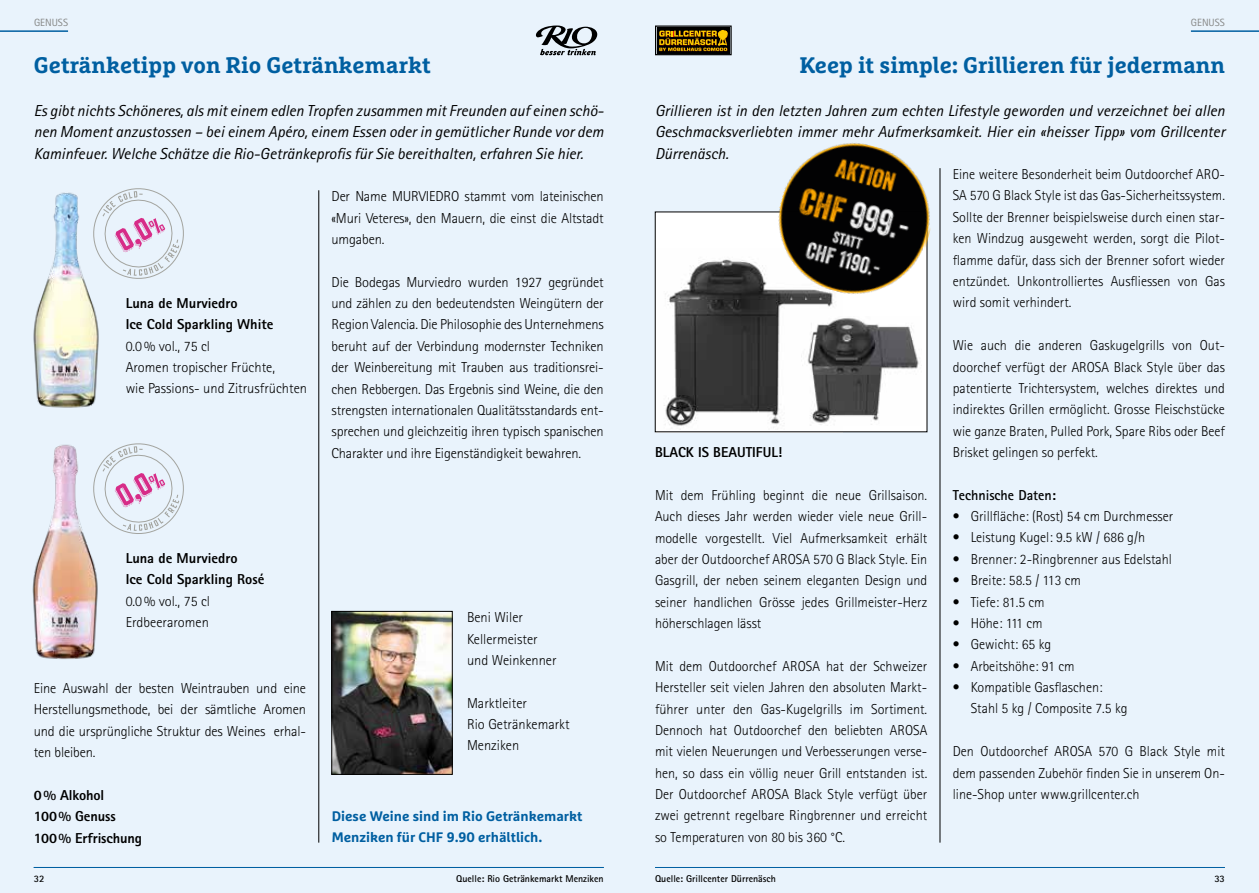
<style>
.page{position:relative;width:1259px;height:893px;background:#fff}
.page>*{position:absolute;margin:0;border:0;box-sizing:border-box;transform-origin:0 0}
.t1{font:700 22.5px "Marselis Slab Pro";color:#005fa1}
.t2{font:italic 15.9px/21.3px "Rotis Sans Serif";color:#000;text-align:justify}
.t3{font:300 14.4px/21.3px "Rotis Sans Serif";color:#000;text-align:justify}
.t4{font:800 14.4px/21.3px "Rotis Sans Serif";color:#000}
.t5{font:700 14.4px "Rotis Sans Serif";color:#000}
.t6{font:700 13.8px/21px "Marselis Pro";color:#005fa1}
.t7{font:10.5px "Rotis Sans Serif";color:#868786}
.t8{font:700 9.9px "Rotis Sans Serif";color:#000}
</style>
<div class="page">
<div style="left:629px;top:0;width:630px;height:893px;background:#e9f3fc"></div>
<hr style="left:655px;top:867px;width:570px;height:1px;background:#005fa1">
<hr style="left:939px;top:168px;width:1px;height:675px;background:#000">
<div style="left:655px;top:212px;width:272px;height:220px;background:#fff"></div>
<img style="left:664px;top:259px;width:147px;height:171px">
<hr style="left:1191px;top:30px;width:68px;height:2px;background:#005fa1">
<svg style="left:655px;top:26px;width:76px;height:29px;background:#594106"></svg>
<img style="left:762px;top:143px;width:179px;height:169px">
<img style="left:801px;top:316px;width:118px;height:109px">
<div style="left:0;top:0;width:629px;height:893px;background:#e9f3fc"></div>
<svg style="left:536px;top:26px;width:61px;height:29px"></svg>
<hr style="left:318px;top:190px;width:1px;height:653px;background:#000">
<img style="left:33px;top:192px;width:66px;height:216px">
<img style="left:333px;top:613px;width:117px;height:160px">
<div style="left:331px;top:611px;width:121px;height:164px;border:1px solid #000"></div>
<img style="left:32px;top:444px;width:66px;height:216px">
<svg style="left:86px;top:188px;width:98px;height:97px"></svg>
<svg style="left:86px;top:443px;width:98px;height:97px"></svg>
<hr style="left:0;top:30px;width:68px;height:2px;background:#005fa1">
<hr style="left:34px;top:867px;width:570px;height:1px;background:#005fa1">
<p class="t7" style="left:34px;top:16px;width:36px">GENUSS</p>
<h1 class="t1" style="left:34px;top:51px;width:398px">Getränketipp von Rio Getränkemarkt</h1>
<p class="t2" style="left:34px;top:100px;width:571px">Es gibt nichts Schöneres, als mit einem edlen Tropfen zusammen mit Freunden auf einen schö&shy;nen Moment anzustossen – bei einem Apéro, einem Essen oder in gemütlicher Runde vor dem Kaminfeuer. Welche Schätze die Rio-Getränkeprofis für Sie bereithalten, erfahren Sie hier.</p>
<p class="t4" style="left:126px;top:292px;width:149px">Luna de Murviedro<br>Ice Cold Sparkling White</p>
<p class="t3" style="left:126px;top:335px;width:183px;text-align:left">0.0% vol., 75 cl<br>Aromen tropischer Früchte,<br>wie Passions- und Zitrusfrüchten</p>
<p class="t3" style="left:331px;top:186px;width:274px">Der Name MURVIEDRO stammt vom lateinischen «Muri Veteres», den Mauern, die einst die Altstadt umgaben.</p>
<p class="t3" style="left:331px;top:271px;width:274px">Die Bodegas Murviedro wurden 1927 gegründet und zählen zu den bedeutendsten Weingütern der Region Valencia. Die Philosophie des Unternehmens beruht auf der Verbindung modernster Techniken der Weinbereitung mit Trauben aus traditionsrei&shy;chen Rebbergen. Das Ergebnis sind Weine, die den strengsten internationalen Qualitätsstandards ent&shy;sprechen und gleichzeitig ihren typisch spanischen Charakter und ihre Eigenständigkeit bewahren.</p>
<p class="t4" style="left:126px;top:547px;width:140px">Luna de Murviedro<br>Ice Cold Sparkling Rosé</p>
<p class="t3" style="left:126px;top:590px;width:86px">0.0% vol., 75 cl<br>Erdbeeraromen</p>
<p class="t3" style="left:34px;top:677px;width:274px">Eine Auswahl der besten Weintrauben und eine Herstellungsmethode, bei der sämtliche Aromen und die ursprüngliche Struktur des Weines erhal&shy;ten bleiben.</p>
<p class="t4" style="left:34px;top:784px;width:110px">0% Alkohol<br>100% Genuss<br>100% Erfrischung</p>
<p class="t8" style="left:34px;top:872px;width:12px">32</p>
<p class="t3" style="left:467px;top:607px;width:91px;text-align:left">Beni Wiler<br>Kellermeister und Weinkenner</p>
<p class="t3" style="left:467px;top:692px;width:104px;text-align:left">Marktleiter<br>Rio Getränkemarkt<br>Menziken</p>
<p class="t6" style="left:332px;top:806px;width:252px">Diese Weine sind im Rio Getränkemarkt<br>Menziken für CHF 9.90 erhältlich.</p>
<p class="t8" style="left:456px;top:872px;width:149px">Quelle: Rio Getränkemarkt Menziken</p>
<p class="t7" style="left:1191px;top:16px;width:36px">GENUSS</p>
<h1 class="t1" style="left:799px;top:51px;width:427px">Keep it simple: Grillieren für jedermann</h1>
<p class="t2" style="left:655px;top:100px;width:571px">Grillieren ist in den letzten Jahren zum echten Lifestyle geworden und verzeichnet bei allen Geschmacksverliebten immer mehr Aufmerksamkeit. Hier ein «heisser Tipp» vom Grillcenter Dürrenäsch.</p>
<p class="t4" style="left:655px;top:441px;width:129px">BLACK IS BEAUTIFUL!</p>
<p class="t3" style="left:655px;top:484px;width:274px">Mit dem Frühling beginnt die neue Grillsaison.<br>Auch dieses Jahr werden wieder viele neue Grill&shy;modelle vorgestellt. Viel Aufmerksamkeit erhält aber der Outdoorchef AROSA 570 G Black Style. Ein Gasgrill, der neben seinem eleganten Design und seiner handlichen Grösse jedes Grillmeister-Herz höherschlagen lässt</p>
<p class="t3" style="left:655px;top:655px;width:274px">Mit dem Outdoorchef AROSA hat der Schweizer Hersteller seit vielen Jahren den absoluten Markt&shy;führer unter den Gas-Kugelgrills im Sortiment.<br>Dennoch hat Outdoorchef den beliebten AROSA mit vielen Neuerungen und Verbesserungen verse&shy;hen, so dass ein völlig neuer Grill entstanden ist.<br>Der Outdoorchef AROSA Black Style verfügt über zwei getrennt regelbare Ringbrenner und erreicht so Temperaturen von 80 bis 360 °C.</p>
<p class="t3" style="left:952px;top:164px;width:274px">Eine weitere Besonderheit beim Outdoorchef ARO-SA 570 G Black Style ist das Gas-Sicherheitssystem.<br>Sollte der Brenner beispielsweise durch einen star&shy;ken Windzug ausgeweht werden, sorgt die Pilot&shy;flamme dafür, dass sich der Brenner sofort wieder entzündet. Unkontrolliertes Ausfliessen von Gas wird somit verhindert.</p>
<p class="t3" style="left:952px;top:335px;width:274px">Wie auch die anderen Gaskugelgrills von Out&shy;doorchef verfügt der AROSA Black Style über das patentierte Trichtersystem, welches direktes und indirektes Grillen ermöglicht. Grosse Fleischstücke wie ganze Braten, Pulled Pork, Spare Ribs oder Beef Brisket gelingen so perfekt.</p>
<p class="t5" style="left:952px;top:486px;width:105px">Technische Daten:</p>
<p class="t3" style="left:952px;top:506px;width:222px">• Grillfläche: (Rost) 54 cm Durchmesser</p>
<p class="t3" style="left:952px;top:527px;width:194px">• Leistung Kugel: 9.5 kW / 686 g/h</p>
<p class="t3" style="left:952px;top:548px;width:221px">• Brenner: 2-Ringbrenner aus Edelstahl</p>
<p class="t3" style="left:952px;top:570px;width:130px">• Breite: 58.5 / 113 cm</p>
<p class="t3" style="left:952px;top:591px;width:93px">• Tiefe: 81.5 cm</p>
<p class="t3" style="left:952px;top:612px;width:91px">• Höhe: 111 cm</p>
<p class="t3" style="left:952px;top:634px;width:100px">• Gewicht: 65 kg</p>
<p class="t3" style="left:952px;top:655px;width:123px">• Arbeitshöhe: 91 cm</p>
<p class="t3" style="left:970px;top:677px;width:158px;text-indent:-18px">• Kompatible Gasflaschen:<br>Stahl 5 kg / Composite 7.5 kg</p>
<p class="t3" style="left:952px;top:741px;width:274px">Den Outdoorchef AROSA 570 G Black Style mit dem passenden Zubehör finden Sie in unserem On&shy;line-Shop unter www.grillcenter.ch</p>
<p class="t8" style="left:655px;top:872px;width:122px">Quelle: Grillcenter Dürrenäsch</p>
<p class="t8" style="left:1214px;top:872px;width:12px">33</p>
</div>
